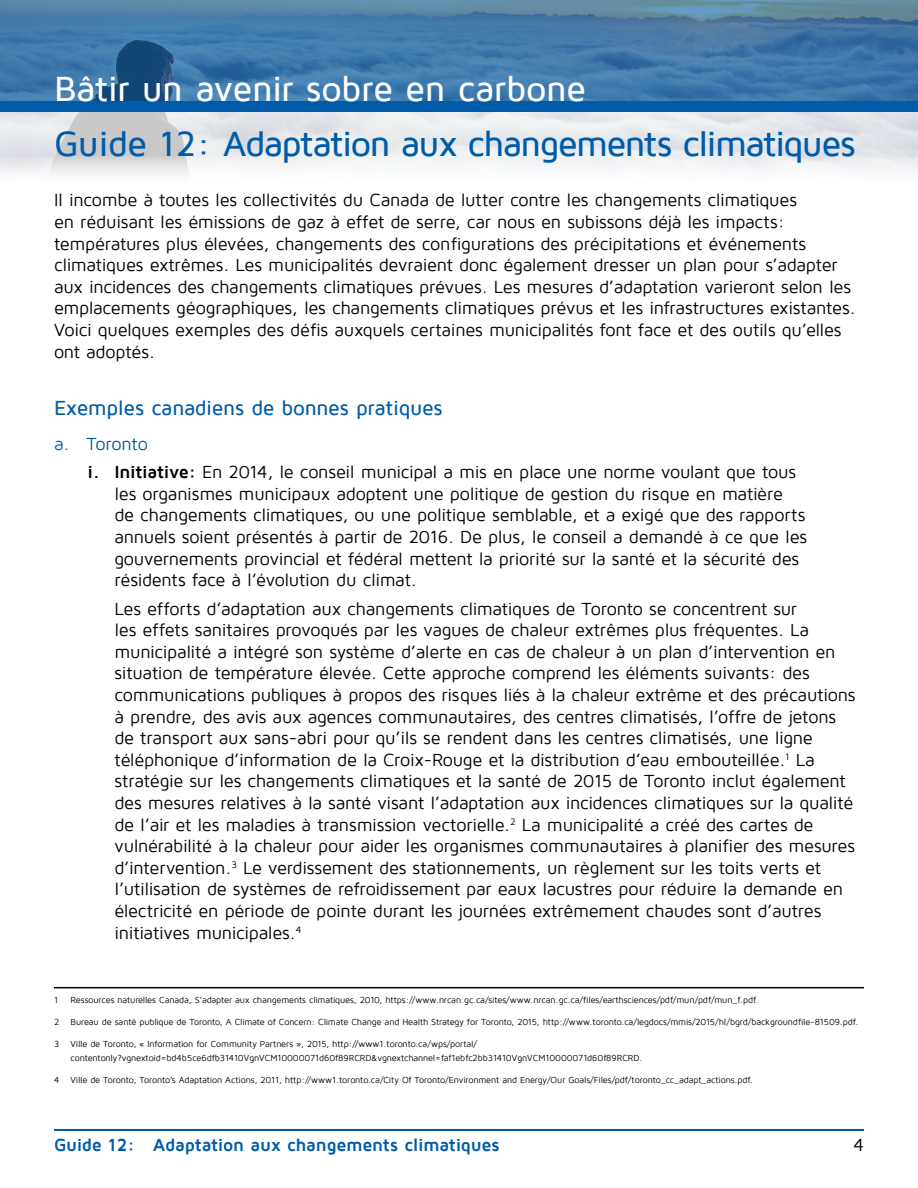
<style>
.page{position:relative;width:918px;height:1188px;background:#fff}
.page>*{position:absolute;margin:0;border:0;box-sizing:border-box;transform-origin:0 0}
.t1{font:500 36px "Maven Pro";letter-spacing:-.045em;color:#005ba8}
.t2{font:500 36px "Maven Pro";letter-spacing:-.015em;color:#fff}
.t3{font:500 21px "Maven Pro";letter-spacing:-.015em;color:#005ba8}
.t4{font:18px/21.6px "Maven Pro";letter-spacing:-.015em;color:#000}
.t5{font:700 18px "Maven Pro";letter-spacing:-.015em;color:#005ba8}
.t6{font:9px/13.5px "Maven Pro";letter-spacing:-.01em;color:#000}
.s1{color:#005ba8}
.s2{font-weight:700}
</style>
<div class="page">
<hr style="left:54px;top:1130px;width:810px;height:1px;background:#005ba8">
<div style="left:0;top:101px;width:918px;height:11px;background:#005ba8"></div>
<svg style="left:0;top:0;width:918px;height:101px;background:#437ba8"></svg>
<hr style="left:54px;top:987px;width:810px;height:1px;background:#000">
<h1 class="t2" style="left:54px;top:70px;width:534px">Bâtir un avenir sobre en carbone</h1>
<h1 class="t1" style="left:54px;top:125px;width:803px">Guide 12: Adaptation aux changements climatiques</h1>
<p class="t4" style="left:54px;top:190px;width:803px">Il incombe à toutes les collectivités du Canada de lutter contre les changements climatiques<br>en réduisant les émissions de gaz à effet de serre, car nous en subissons déjà les impacts: températures plus élevées, changements des configurations des précipitations et événements climatiques extrêmes. Les municipalités devraient donc également dresser un plan pour s’adapter aux incidences des changements climatiques prévues. Les mesures d’adaptation varieront selon les emplacements géographiques, les changements climatiques prévus et les infrastructures existantes.<br>Voici quelques exemples des défis auxquels certaines municipalités font face et des outils qu’elles ont adoptés.</p>
<p class="t3" style="left:54px;top:397px;width:390px">Exemples canadiens de bonnes pratiques</p>
<p class="t4" style="left:87px;top:430px;width:710px;line-height:28.3px;text-indent:-33px"><span class="s1">a. Toronto<br></span><span class="s2">i. Initiative:</span> En 2014, le conseil municipal a mis en place une norme voulant que tous</p>
<p class="t4" style="left:114px;top:483px;width:694px">les organismes municipaux adoptent une politique de gestion du risque en matière<br>de changements climatiques, ou une politique semblable, et a exigé que des rapports annuels soient présentés à partir de 2016. De plus, le conseil a demandé à ce que les gouvernements provincial et fédéral mettent la priorité sur la santé et la sécurité des résidents face à l’évolution du climat.</p>
<p class="t4" style="left:114px;top:598px;width:743px">Les efforts d’adaptation aux changements climatiques de Toronto se concentrent sur<br>les effets sanitaires provoqués par les vagues de chaleur extrêmes plus fréquentes. La municipalité a intégré son système d’alerte en cas de chaleur à un plan d’intervention en situation de température élevée. Cette approche comprend les éléments suivants: des communications publiques à propos des risques liés à la chaleur extrême et des précautions à prendre, des avis aux agences communautaires, des centres climatisés, l’offre de jetons de transport aux sans-abri pour qu’ils se rendent dans les centres climatisés, une ligne téléphonique d’information de la Croix-Rouge et la distribution d’eau embouteillée.<sup>1</sup> La stratégie sur les changements climatiques et la santé de 2015 de Toronto inclut également des mesures relatives à la santé visant l’adaptation aux incidences climatiques sur la qualité de l’air et les maladies à transmission vectorielle.<sup>2</sup> La municipalité a créé des cartes de vulnérabilité à la chaleur pour aider les organismes communautaires à planifier des mesures d’intervention.<sup>3</sup> Le verdissement des stationnements, un règlement sur les toits verts et l’utilisation de systèmes de refroidissement par eaux lacustres pour réduire la demande en électricité en période de pointe durant les journées extrêmement chaudes sont d’autres initiatives municipales.<sup>4</sup></p>
<p class="t6" style="left:54px;top:994px;width:6px">1</p>
<p class="t6" style="left:70px;top:994px;width:690px">Ressources naturelles Canada, S’adapter aux changements climatiques, 2010, https://www.nrcan.gc.ca/sites/www.nrcan.gc.ca/files/earthsciences/pdf/mun/pdf/mun_f.pdf.</p>
<p class="t6" style="left:54px;top:1016px;width:7px">2</p>
<p class="t6" style="left:70px;top:1016px;width:790px">Bureau de santé publique de Toronto, A Climate of Concern: Climate Change and Health Strategy for Toronto, 2015, http://www.toronto.ca/legdocs/mmis/2015/hl/bgrd/backgroundfile-81509.pdf.</p>
<p class="t6" style="left:54px;top:1038px;width:7px">3</p>
<p class="t6" style="left:70px;top:1038px;width:573px">Ville de Toronto, « Information for Community Partners », 2015, http://www1.toronto.ca/wps/portal/ contentonly?vgnextoid=bd4b5ce6dfb31410VgnVCM10000071d60f89RCRD&amp;vgnextchannel=faf1ebfc2bb31410VgnVCM10000071d60f89RCRD.</p>
<p class="t6" style="left:54px;top:1073px;width:701px">4 Ville de Toronto, Toronto’s Adaptation Actions, 2011, http://www1.toronto.ca/City Of Toronto/Environment and Energy/Our Goals/Files/pdf/toronto_cc_adapt_actions.pdf.</p>
<p class="t5" style="left:54px;top:1136px;width:447px">Guide 12: Adaptation aux changements climatiques</p>
<p class="t4" style="left:853px;top:1135px;width:12px">4</p>
</div>
